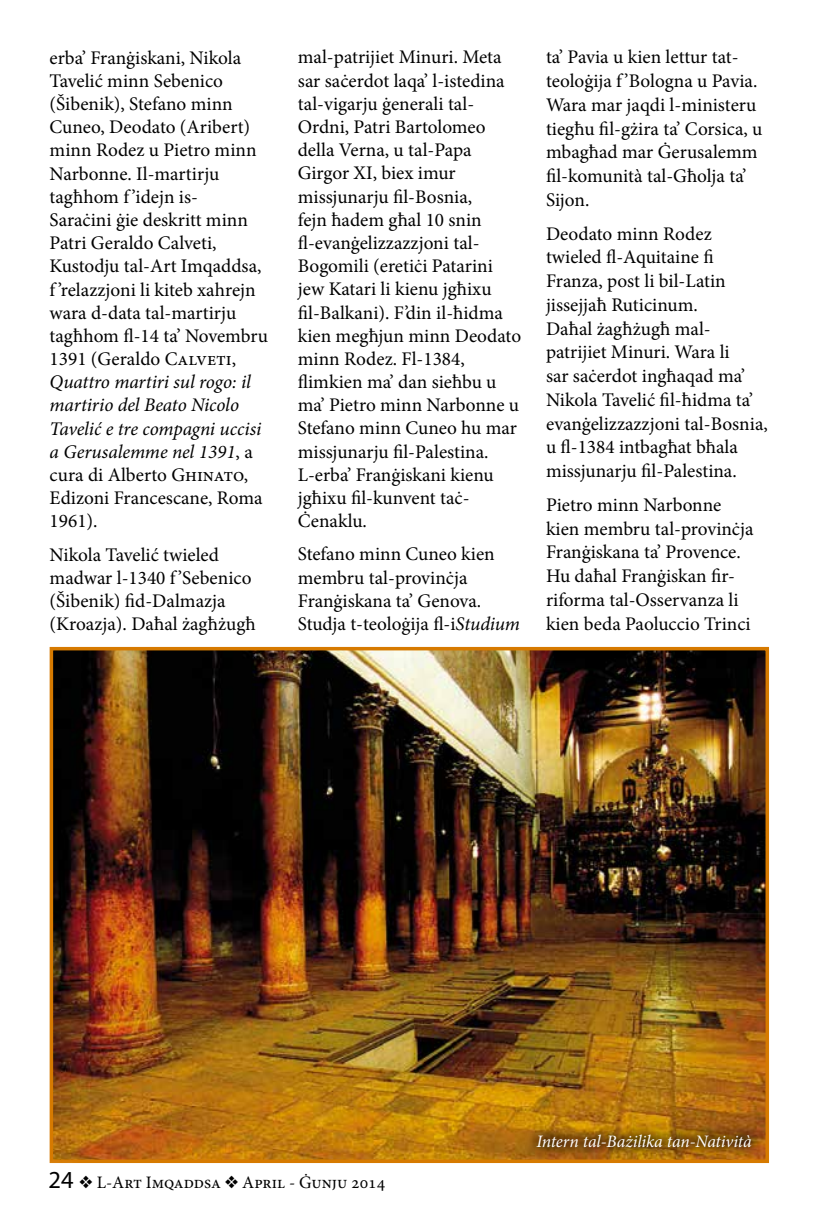
<style>
.page{position:relative;width:819px;height:1216px;background:#fff}
.page>*{position:absolute;margin:0;border:0;box-sizing:border-box;transform-origin:0 0}
.t1{font:19.25px/23.1px "Minion Pro";color:#000}
.t2{font:italic 19.25px/23.1px "Minion Pro";letter-spacing:-.005em;color:#000}
.t3{font:17.5px "Minion Pro";color:#000}
.t4{font:italic 17.5px "Minion Pro";letter-spacing:-.01em;color:#fff}
.s1{font-style:normal}
.s2{font-style:italic}
.s3{font-family:"Myriad Pro";font-size:24.5px}
</style>
<div class="page">
<img style="left:55px;top:652px;width:709px;height:505px">
<div style="left:50px;top:647px;width:719px;height:515px;border:4px solid #d67a00"></div>
<div style="left:524px;top:1121px;width:240px;height:39px;background:#000;opacity:.75"></div>
<svg style="left:49px;top:1158px;width:347px;height:5px;background:#ce7805"></svg>
<p class="t1" style="left:50px;top:46px;width:220px">erba’ Franġiskani, Nikola<br>Tavelić minn Sebenico (Šibenik), Stefano minn<br>Cuneo, Deodato (Aribert) minn Rodez u Pietro minn<br>Narbonne. Il-martirju tagħhom f ’idejn is-<br>Saraċini ġie deskritt minn<br>Patri Geraldo Calveti,<br>Kustodju tal-Art Imqaddsa, f ’relazzjoni li kiteb xahrejn wara d-data tal-martirju tagħhom fl-14 ta’ Novembru<br>1391 (Geraldo Calveti,</p>
<p class="t2" style="left:50px;top:370px;width:214px">Quattro martiri sul rogo: il martirio del Beato Nicolo<br>Tavelić e tre compagni uccisi a Gerusalemme nel 1391<span class="s1">, a cura di Alberto Ghinato,<br>Edizoni Francescane, Roma<br>1961).</span></p>
<p class="t1" style="left:50px;top:543px;width:208px">Nikola Tavelić twieled madwar l-1340 f ’Sebenico (Šibenik) fid-Dalmazja (Kroazja). Daħal żagħżugħ</p>
<p class="t1" style="left:298px;top:46px;width:225px">mal-patrijiet Minuri. Meta sar saċerdot laqa’ l-istedina tal-vigarju ġenerali tal-<br>Ordni, Patri Bartolomeo della Verna, u tal-Papa<br>Girgor XI, biex imur missjunarju fil-Bosnia,<br>fejn ħadem għal 10 snin fl-evanġelizzazzjoni tal-<br>Bogomili (eretiċi Patarini jew Katari li kienu jgħixu fil-Balkani). F’din il-ħidma kien megħjun minn Deodato minn Rodez. Fl-1384, flimkien ma’ dan sieħbu u ma’ Pietro minn Narbonne u<br>Stefano minn Cuneo hu mar missjunarju fil-Palestina.<br>L-erba’ Franġiskani kienu jgħixu fil-kunvent taċ-<br>Ċenaklu.</p>
<p class="t1" style="left:298px;top:542px;width:224px">Stefano minn Cuneo kien membru tal-provinċja<br>Franġiskana ta’ Genova.<br>Studja t-teoloġija fl-i<span class="s2">Studium</span></p>
<p class="t1" style="left:546px;top:45px;width:218px;line-height:23.8px">ta’ Pavia u kien lettur tat&shy;teoloġija f ’Bologna u Pavia.<br>Wara mar jaqdi l-ministeru tiegħu fil-gżira ta’ Corsica, u mbagħad mar Ġerusalemm fil-komunità tal-Għolja ta’<br>Sijon.</p>
<p class="t1" style="left:546px;top:221px;width:223px;line-height:23.8px">Deodato minn Rodez twieled fl-Aquitaine fi<br>Franza, post li bil-Latin jissejjaħ Ruticinum.<br>Daħal żagħżugħ mal&shy;patrijiet Minuri. Wara li<br>sar saċerdot ingħaqad ma’<br>Nikola Tavelić fil-ħidma ta’ evanġelizzazzjoni tal-Bosnia, u fl-1384 intbagħat bħala missjunarju fil-Palestina.</p>
<p class="t1" style="left:546px;top:493px;width:209px;line-height:23.8px">Pietro minn Narbonne kien membru tal-provinċja<br>Franġiskana ta’ Provence.<br>Hu daħal Franġiskan fir&shy;riforma tal-Osservanza li kien beda Paoluccio Trinci</p>
<p class="t3" style="left:48px;top:1170px;width:338px"><span class="s3">24</span> ❖ L-Art Imqaddsa ❖ April - Ġunju 2014</p>
<p class="t4" style="left:536px;top:1129px;width:216px">Intern tal-Bażilika tan-Natività</p>
</div>
